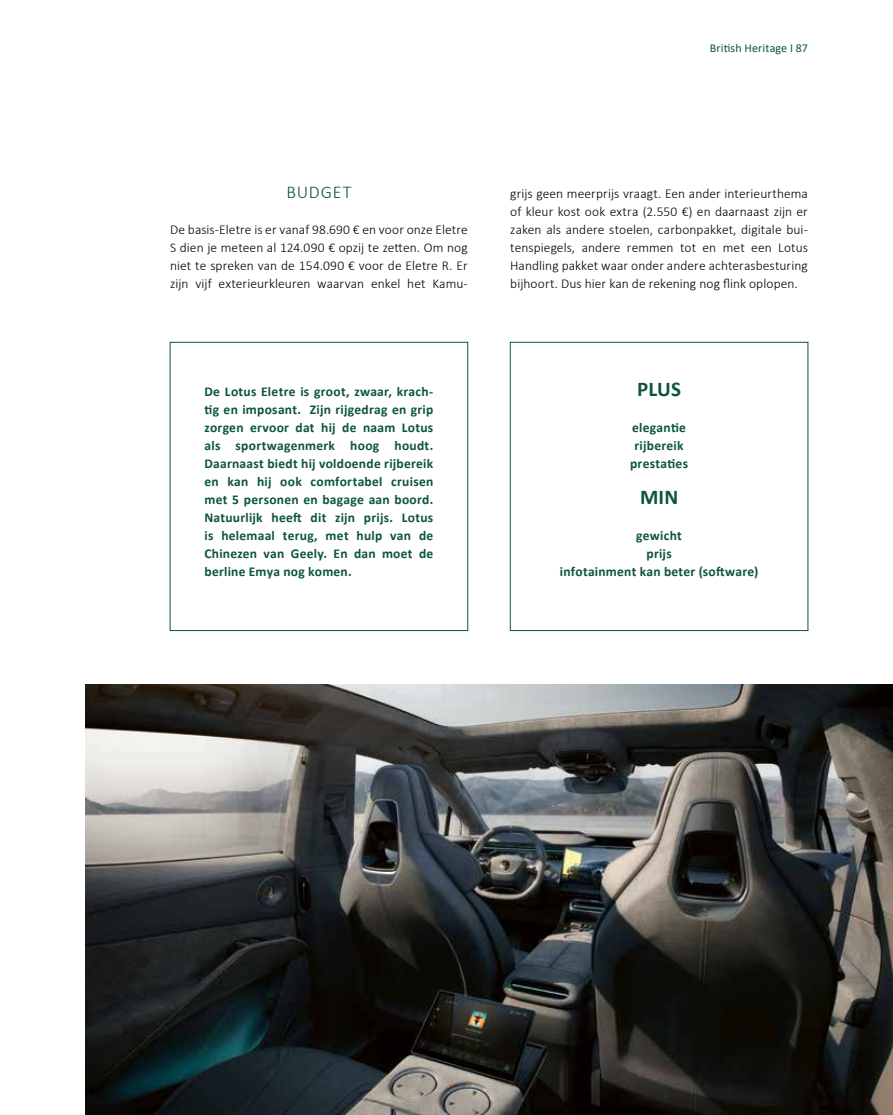
<style>
.page{position:relative;width:893px;height:1115px;background:#fff}
.page>*{position:absolute;margin:0;border:0;box-sizing:border-box;transform-origin:0 0}
.t1{font:700 21px "Calibri";letter-spacing:.005em;color:#0d553a}
.t2{font:300 18px "Calibri";letter-spacing:.04em;color:#0d553a}
.t3{font:300 13.5px/18px "Calibri";letter-spacing:.005em;color:#000;text-align:justify}
.t4{font:700 13.5px/18px "Calibri";letter-spacing:.02em;color:#0d553a;text-align:center}
.t5{font:12px "Calibri";letter-spacing:.015em;color:#0d553a}
</style>
<div class="page">
<img style="left:85px;top:684px;width:808px;height:430px">
<div style="left:510px;top:342px;width:298px;height:288px;border:1px solid #0d553a"></div>
<p class="t5" style="left:710px;top:39px;width:100px">British Heritage I 87</p>
<h2 class="t2" style="left:286px;top:181px;width:66px">BUDGET</h2>
<p class="t3" style="left:170px;top:220px;width:299px">De basis-Eletre is er vanaf 98.690 € en voor onze Eletre S dien je meteen al 124.090 € opzij te zetten. Om nog niet te spreken van de 154.090 € voor de Eletre R. Er zijn vijf exterieurkleuren waarvan enkel het Kamu-</p>
<p class="t3" style="left:510px;top:184px;width:299px">grijs geen meerprijs vraagt. Een ander interieurthema of kleur kost ook extra (2.550 €) en daarnaast zijn er zaken als andere stoelen, carbonpakket, digitale bui&shy;tenspiegels, andere remmen tot en met een Lotus Handling pakket waar onder andere achterasbesturing bijhoort. Dus hier kan de rekening nog flink oplopen.</p>
<p class="t4" style="left:204px;top:382px;width:230px;text-align:justify">De Lotus Eletre is groot, zwaar, krach&shy;tig en imposant. Zijn rijgedrag en grip zorgen ervoor dat hij de naam Lotus als sportwagenmerk hoog houdt.<br>Daarnaast biedt hij voldoende rijbereik en kan hij ook comfortabel cruisen met 5 personen en bagage aan boord.<br>Natuurlijk heeft dit zijn prijs. Lotus is helemaal terug, met hulp van de Chinezen van Geely. En dan moet de berline Emya nog komen.</p>
<h1 class="t1" style="left:637px;top:374px;width:45px">PLUS</h1>
<p class="t4" style="left:630px;top:418px;width:59px">elegantie rijbereik prestaties</p>
<h1 class="t1" style="left:640px;top:482px;width:40px">MIN</h1>
<p class="t4" style="left:560px;top:526px;width:200px">gewicht<br>prijs<br>infotainment kan beter (software)</p>
</div>
